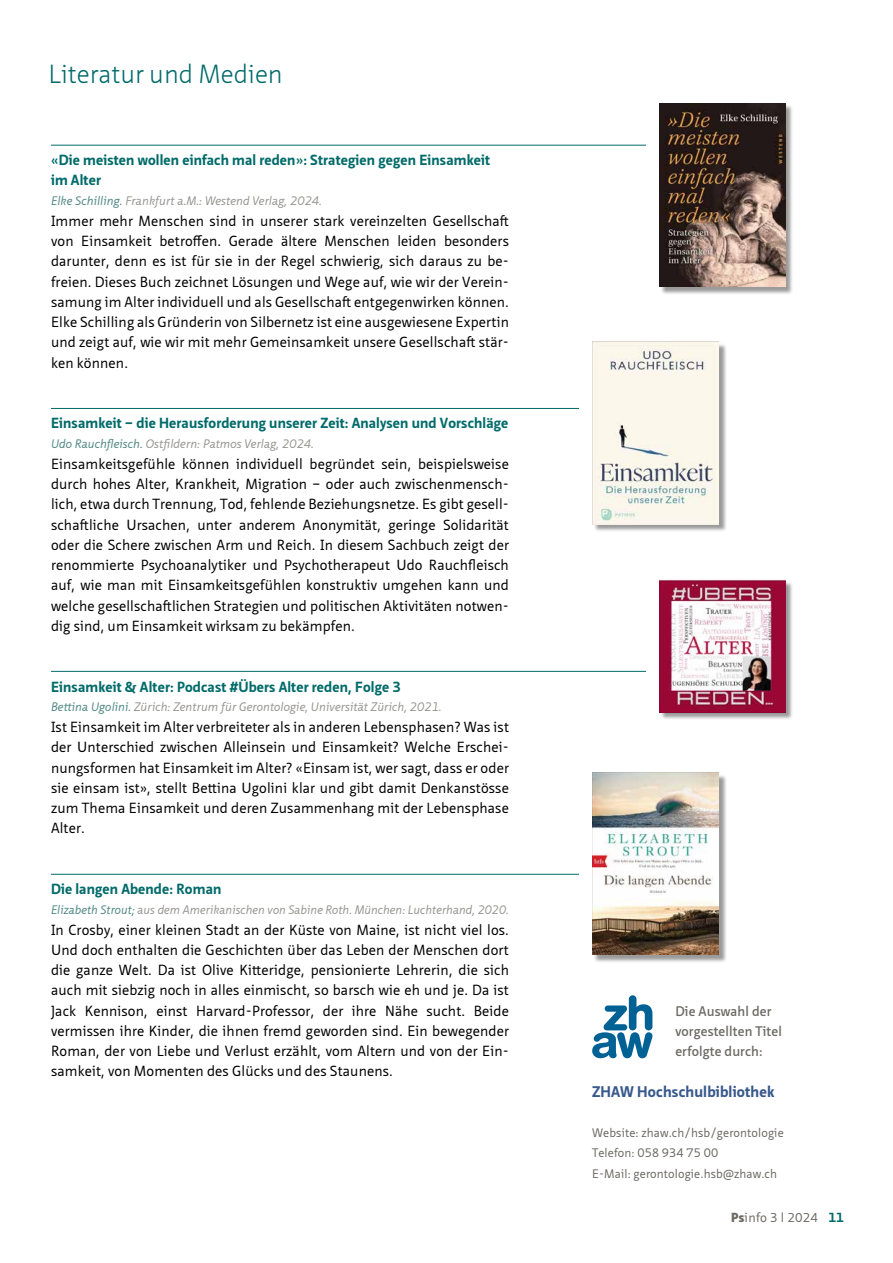
<style>
.page{position:relative;width:893px;height:1263px;background:#fff}
.page>*{position:absolute;margin:0;border:0;box-sizing:border-box;transform-origin:0 0}
.t1{font:300 25.5px "Neue Sans Pro";color:#006b6a}
.t2{font:700 15px "Neue Sans Pro";letter-spacing:.01em;color:#38598b}
.t3{font:14.25px/20.2px "Neue Sans Pro";letter-spacing:.01em;color:#000;text-align:justify}
.t4{font:700 14.25px/20.2px "Neue Sans Pro";letter-spacing:.01em;color:#006b6a}
.t5{font:600 13.5px/20.2px "Neue Sans Pro";letter-spacing:.01em;color:#6c6a63}
.t6{font:12.75px "Neue Sans Pro";color:#6c6a63}
.t7{font:italic 12px "Neue Sans Pro";letter-spacing:.005em;color:#979692}
.t8{font:12px/20.2px "Neue Sans Pro";letter-spacing:.01em;color:#6c6a63}
.s1{color:#528986}
.s2{font-weight:900}
.s3{font-size:12.45px}
.s4{font-weight:700;color:#006b6a}
</style>
<div class="page">
<hr style="left:51px;top:145px;width:651px;height:1px;background:#006b6a">
<svg style="left:592px;top:995px;width:60px;height:63px"></svg>
<hr style="left:51px;top:671px;width:626px;height:1px;background:#006b6a">
<hr style="left:51px;top:408px;width:566px;height:1px;background:#006b6a">
<hr style="left:51px;top:874px;width:544px;height:1px;background:#006b6a">
<div style="left:646px;top:103px;width:13px;height:184px;background:#fff"></div>
<div style="left:660px;top:104px;width:134px;height:191px;background:#000;opacity:.4"></div>
<img style="left:659px;top:103px;width:126px;height:184px">
<div style="left:646px;top:580px;width:13px;height:137px;background:#fff"></div>
<div style="left:660px;top:581px;width:134px;height:140px;background:#000;opacity:.4"></div>
<img style="left:659px;top:580px;width:126px;height:132px">
<div style="left:580px;top:773px;width:12px;height:182px;background:#fff"></div>
<div style="left:593px;top:774px;width:134px;height:189px;background:#000;opacity:.4"></div>
<img style="left:592px;top:773px;width:127px;height:182px">
<div style="left:580px;top:342px;width:12px;height:182px;background:#fff"></div>
<div style="left:593px;top:343px;width:134px;height:190px;background:#000;opacity:.4"></div>
<img style="left:592px;top:342px;width:127px;height:182px">
<h1 class="t1" style="left:49px;top:58px;width:236px">Literatur und Medien</h1>
<p class="t4" style="left:51px;top:150px;width:440px">«Die meisten wollen einfach mal reden»: Strategien gegen Einsamkeit im Alter</p>
<p class="t7" style="left:51px;top:193px;width:272px"><span class="s1">Elke Schilling.</span> Frankfurt a.M.: Westend Verlag, 2024.</p>
<p class="t3" style="left:51px;top:210px;width:459px;text-align:left">Immer mehr Menschen sind in unserer stark vereinzelten Gesellschaft von Einsamkeit betroffen. Gerade ältere Menschen leiden besonders darunter, denn es ist für sie in der Regel schwierig, sich daraus zu be&shy;freien. Dieses Buch zeichnet Lösungen und Wege auf, wie wir der Verein&shy;samung im Alter individuell und als Gesellschaft entgegenwirken können.<br>Elke Schilling als Gründerin von Silbernetz ist eine ausgewiesene Expertin und zeigt auf, wie wir mit mehr Gemeinsamkeit unsere Gesellschaft stär&shy;ken können.</p>
<p class="t4" style="left:51px;top:413px;width:459px">Einsamkeit – die Herausforderung unserer Zeit: Analysen und Vorschläge</p>
<p class="t7" style="left:51px;top:436px;width:264px"><span class="s1">Udo Rauchfleisch.</span> Ostfildern: Patmos Verlag, 2024.</p>
<p class="t3" style="left:51px;top:453px;width:459px">Einsamkeitsgefühle können individuell begründet sein, beispielsweise durch hohes Alter, Krankheit, Migration – oder auch zwischenmensch&shy;lich, etwa durch Trennung, Tod, fehlende Beziehungsnetze. Es gibt gesell&shy;schaftliche Ursachen, unter anderem Anonymität, geringe Solidarität oder die Schere zwischen Arm und Reich. In diesem Sachbuch zeigt der renommierte Psychoanalytiker und Psychotherapeut Udo Rauchfleisch auf, wie man mit Einsamkeitsgefühlen konstruktiv umgehen kann und welche gesellschaftlichen Strategien und politischen Aktivitäten notwen&shy;dig sind, um Einsamkeit wirksam zu bekämpfen.</p>
<p class="t4" style="left:51px;top:676px;width:352px">Einsamkeit &amp; Alter: Podcast #Übers Alter reden, Folge 3</p>
<p class="t7" style="left:51px;top:699px;width:392px"><span class="s1">Bettina Ugolini.</span> Zürich: Zentrum für Gerontologie, Universität Zürich, 2021.</p>
<p class="t3" style="left:51px;top:717px;width:459px">Ist Einsamkeit im Alter verbreiteter als in anderen Lebensphasen? Was ist der Unterschied zwischen Alleinsein und Einsamkeit? Welche Erschei&shy;nungsformen hat Einsamkeit im Alter? «Einsam ist, wer sagt, dass er oder sie einsam ist», stellt Bettina Ugolini klar und gibt damit Denkanstösse zum Thema Einsamkeit und deren Zusammenhang mit der Lebensphase Alter.</p>
<p class="t4" style="left:51px;top:879px;width:172px">Die langen Abende: Roman</p>
<p class="t7" style="left:51px;top:901px;width:459px"><span class="s1">Elizabeth Strout;</span> aus dem Amerikanischen von Sabine Roth. München: Luchterhand, 2020.</p>
<p class="t3" style="left:51px;top:919px;width:459px">In Crosby, einer kleinen Stadt an der Küste von Maine, ist nicht viel los.<br>Und doch enthalten die Geschichten über das Leben der Menschen dort die ganze Welt. Da ist Olive Kitteridge, pensionierte Lehrerin, die sich auch mit siebzig noch in alles einmischt, so barsch wie eh und je. Da ist Jack Kennison, einst Harvard-Professor, der ihre Nähe sucht. Beide vermissen ihre Kinder, die ihnen fremd geworden sind. Ein bewegender Roman, der von Liebe und Verlust erzählt, vom Altern und von der Ein&shy;samkeit, von Momenten des Glücks und des Staunens.</p>
<p class="t5" style="left:675px;top:1000px;width:108px">Die Auswahl der vorgestellten Titel erfolgte durch:</p>
<p class="t2" style="left:592px;top:1081px;width:184px">ZHAW Hochschulbibliothek</p>
<p class="t8" style="left:592px;top:1122px;width:193px">Website: zhaw.ch/hsb/gerontologie<br>Telefon: 058 934 75 00<br>E-Mail: gerontologie.hsb@zhaw.ch</p>
<p class="t6" style="left:731px;top:1209px;width:114px"><span class="s2">Ps</span>info <span class="s3">3</span> l <span class="s3">2024</span> <span class="s4">11</span></p>
</div>
